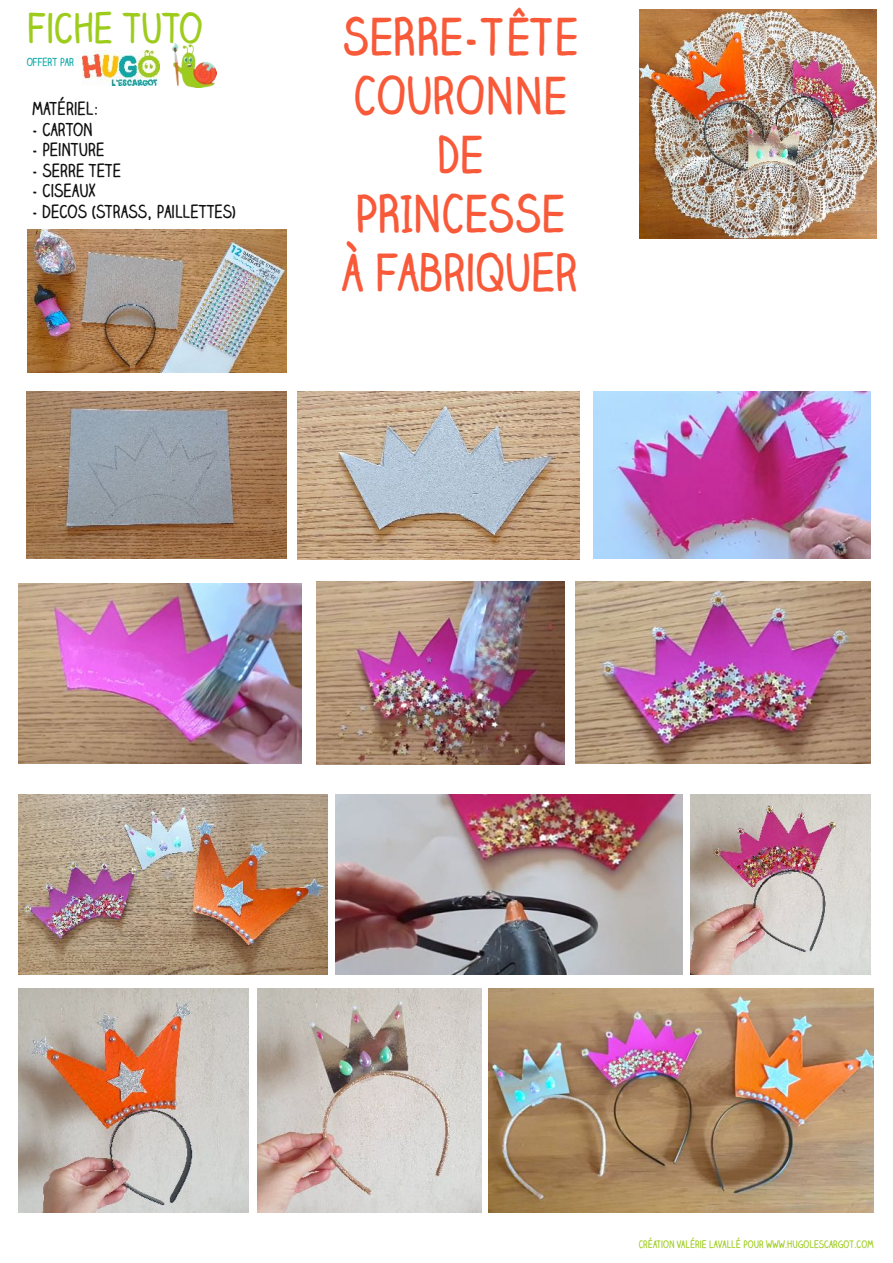
<style>
.page{position:relative;width:893px;height:1263px;background:#fff}
.page>*{position:absolute;margin:0;border:0;box-sizing:border-box;transform-origin:0 0}
.t1{font:700 49.2px/59.1px "Claire Hand";color:#f85939;text-align:center;scale:.93 1}
.t2{font:700 39.45px "Claire Hand";color:#9ecc1d;scale:.93 1}
.t3{font:700 17.1px "Claire Hand";color:#0f0f0f;scale:.93 1}
.t4{font:700 10.65px "Claire Hand";color:#0da9a8;scale:.93 1}
.t5{font:700 9.9px "Claire Hand";color:#9ecc1d;scale:.93 1}
</style>
<div class="page">
<img style="left:27px;top:229px;width:259px;height:144px">
<img style="left:27px;top:391px;width:259px;height:168px">
<img style="left:297px;top:391px;width:283px;height:168px">
<img style="left:593px;top:391px;width:277px;height:168px">
<img style="left:18px;top:584px;width:284px;height:179px">
<img style="left:316px;top:582px;width:249px;height:182px">
<img style="left:576px;top:582px;width:294px;height:181px">
<img style="left:18px;top:795px;width:309px;height:180px">
<img style="left:335px;top:795px;width:347px;height:180px">
<img style="left:690px;top:795px;width:180px;height:180px">
<img style="left:18px;top:989px;width:231px;height:223px">
<img style="left:258px;top:989px;width:224px;height:223px">
<img style="left:639px;top:10px;width:238px;height:229px">
<img style="left:489px;top:989px;width:384px;height:223px">
<img style="left:82px;top:50px;width:77px;height:36px">
<img style="left:172px;top:43px;width:45px;height:44px">
<h2 class="t2" style="left:27px;top:1px;width:190px">FICHE TUTO</h2>
<p class="t4" style="left:27px;top:55px;width:53px">OFFERT PAR</p>
<p class="t3" style="left:32px;top:97px;width:74px">MATÉRIEL:</p>
<p class="t3" style="left:32px;top:117px;width:67px">- CARTON</p>
<p class="t3" style="left:32px;top:138px;width:80px">- PEINTURE</p>
<p class="t3" style="left:32px;top:158px;width:97px">- SERRE TETE</p>
<p class="t3" style="left:32px;top:179px;width:71px">- CISEAUX</p>
<p class="t3" style="left:32px;top:199px;width:221px">- DECOS (STRASS, PAILLETTES)</p>
<h1 class="t1" style="left:342px;top:6px;width:255px">SERRE-TÊTE<br>COURONNE<br>DE<br>PRINCESSE<br>À FABRIQUER</h1>
<p class="t5" style="left:639px;top:1237px;width:254px">CRÉATION VALÉRIE LAVALLÉ POUR WWW.HUGOLESCARGOT.COM</p>
</div>
